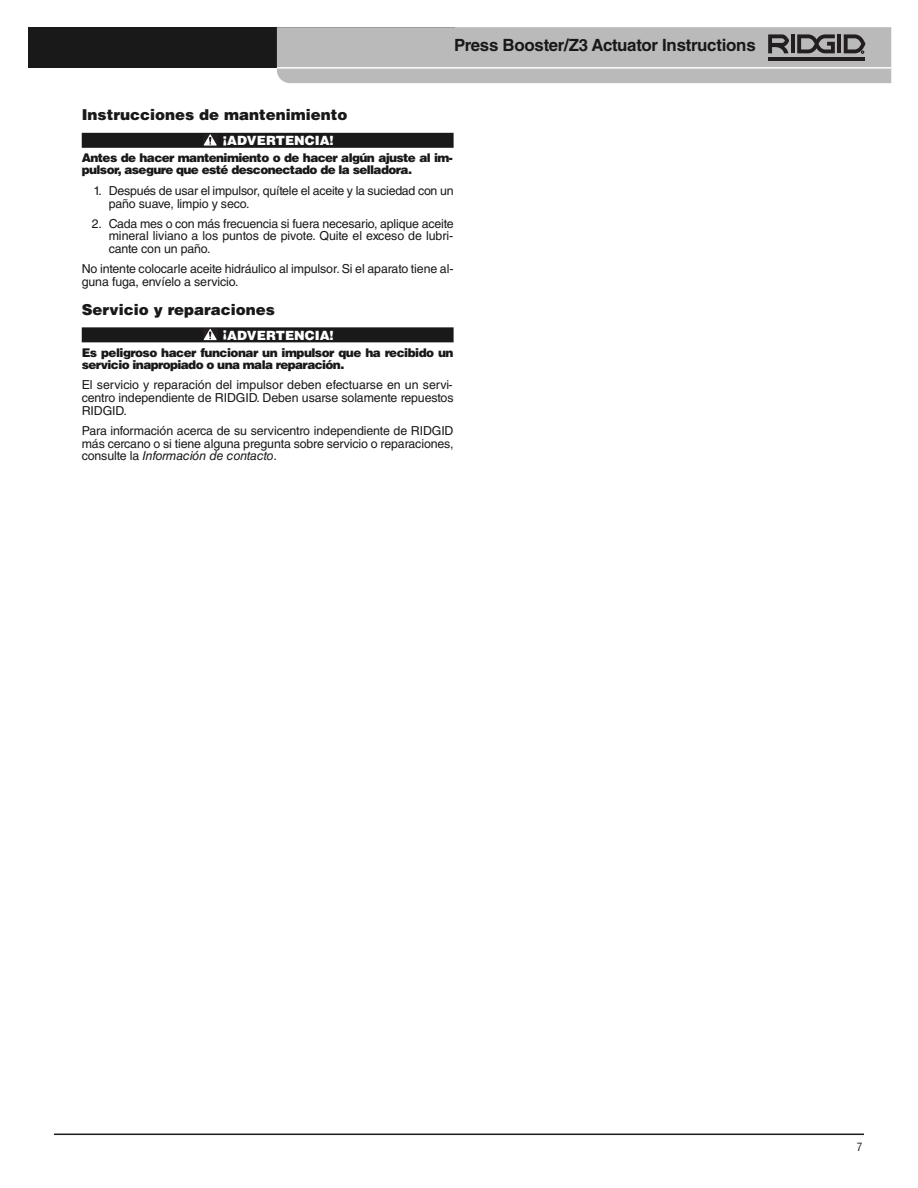
<style>
.page{position:relative;width:918px;height:1188px;background:#fff}
.page>*{position:absolute;margin:0;border:0;box-sizing:border-box;transform-origin:0 0}
.t1{font:700 16.8px "Helvetica LT Std";letter-spacing:-.015em;color:#191919}
.t2{font:900 15px "Helvetica LT Std";color:#191919}
.t3{font:900 12.75px "Helvetica LT Std";color:#fff}
.t4{font:12.3px/12.8px "Helvetica LT Std";letter-spacing:-.01em;color:#191919;text-align:justify}
.t5{font:900 12px/12px "Helvetica LT Std";letter-spacing:-.05em;color:#191919}
.t6{font:condensed 11.25px "Helvetica LT Std";color:#191919}
.s1{font-style:italic}
</style>
<div class="page">
<hr style="left:54px;top:1134px;width:810px;height:1px;background:#191919">
<div style="left:28px;top:27px;width:427px;height:41px;background:#191919"></div>
<svg style="left:277px;top:27px;width:614px;height:56px;background:#b5b5b5"></svg>
<div style="left:82px;top:133px;width:372px;height:15px;background:#191919"></div>
<div style="left:82px;top:327px;width:372px;height:15px;background:#191919"></div>
<svg style="left:203px;top:339px;width:14px;height:2px"></svg>
<svg style="left:204px;top:329px;width:13px;height:11px"></svg>
<svg style="left:204px;top:134px;width:13px;height:12px"></svg>
<h1 class="t1" style="left:454px;top:39px;width:303px">Press Booster/Z3 Actuator Instructions</h1>
<p class="t2" style="left:82px;top:109px;width:267px">Instrucciones de mantenimiento</p>
<p class="t3" style="left:223px;top:136px;width:112px">¡ADVERTENCIA!</p>
<p class="t5" style="left:82px;top:153px;width:373px">Antes de hacer mantenimiento o de hacer algún ajuste al im&shy;pulsor, asegure que esté desconectado de la selladora.</p>
<p class="t4" style="left:109px;top:185px;width:346px;text-indent:-15px">1. Después de usar el impulsor, quítele el aceite y la suciedad con un paño suave, limpio y seco.</p>
<p class="t4" style="left:109px;top:218px;width:346px;text-indent:-17px">2. Cada mes o con más frecuencia si fuera necesario, aplique aceite mineral liviano a los puntos de pivote. Quite el exceso de lubri&shy;cante con un paño.</p>
<p class="t4" style="left:82px;top:264px;width:373px">No intente colocarle aceite hidráulico al impulsor. Si el aparato tiene al&shy;guna fuga, envíelo a servicio.</p>
<p class="t2" style="left:82px;top:304px;width:195px">Servicio y reparaciones</p>
<p class="t3" style="left:223px;top:330px;width:112px">¡ADVERTENCIA!</p>
<p class="t5" style="left:82px;top:347px;width:373px">Es peligroso hacer funcionar un impulsor que ha recibido un servicio inapropiado o una mala reparación.</p>
<p class="t4" style="left:82px;top:380px;width:373px">El servicio y reparación del impulsor deben efectuarse en un servi&shy;centro independiente de RIDGID. Deben usarse solamente repuestos RIDGID.</p>
<p class="t4" style="left:82px;top:425px;width:373px">Para información acerca de su servicentro independiente de RIDGID más cercano o si tiene alguna pregunta sobre servicio o reparaciones, consulte la <span class="s1">Información de contacto</span>.</p>
<p class="t6" style="left:857px;top:1143px;width:7px">7</p>
</div>
